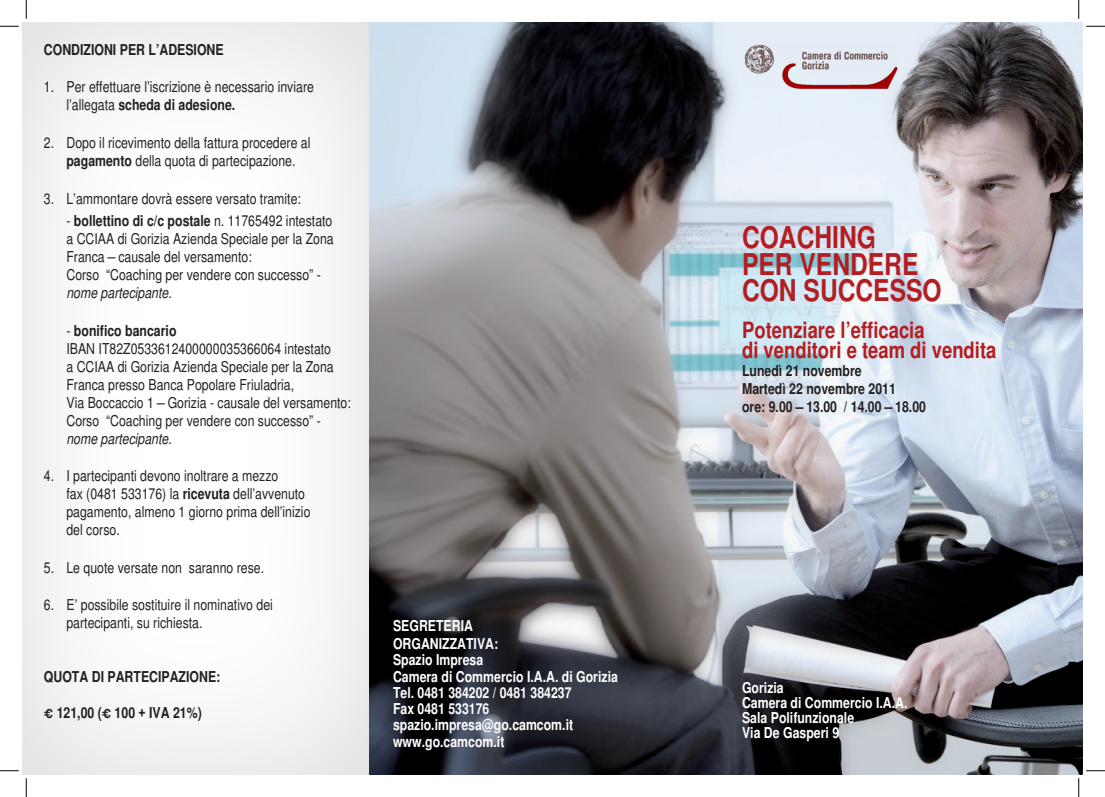
<style>
.page{position:relative;width:1105px;height:797px;background:#fff}
.page>*{position:absolute;margin:0;border:0;box-sizing:border-box;transform-origin:0 0}
.t1{font:700 condensed 30px/26.2px "Helvetica";color:#b21e22}
.t2{font:700 condensed 22.5px/20px "Helvetica";color:#b21e22}
.t3{font:condensed 15px/18px "Helvetica";color:#231f20}
.t4{font:700 condensed 15px/16.2px "Helvetica";color:#fff}
.t5{font:700 condensed 15px/18px "Helvetica";color:#231f20}
.s1{font-weight:700}
.s2{font-style:italic}
.s3{font-stretch:normal;font-size:12.5px}
</style>
<div class="page">
<img style="left:23px;top:23px;width:1059px;height:751px">
<img style="left:742px;top:44px;width:156px;height:45px">
<svg style="left:0;top:25px;width:19px;height:2px"></svg>
<svg style="left:1086px;top:25px;width:19px;height:2px"></svg>
<svg style="left:0;top:770px;width:19px;height:1px"></svg>
<svg style="left:1086px;top:770px;width:19px;height:1px"></svg>
<svg style="left:25px;top:0;width:2px;height:19px"></svg>
<svg style="left:25px;top:778px;width:2px;height:19px"></svg>
<svg style="left:1078px;top:0;width:1px;height:19px"></svg>
<svg style="left:1078px;top:778px;width:1px;height:19px"></svg>
<p class="t5" style="left:44px;top:41px;width:181px">CONDIZIONI PER L’ADESIONE</p>
<p class="t3" style="left:66px;top:78px;width:249px;text-indent:-22px">1. Per effettuare l’iscrizione è necessario inviare l’allegata <span class="s1">scheda di adesione.</span></p>
<p class="t3" style="left:44px;top:134px;width:268px;text-align:center">2. Dopo il ricevimento della fattura procedere al <span class="s1">pagamento</span> della quota di partecipazione.</p>
<p class="t3" style="left:44px;top:189px;width:258px">3. L’ammontare dovrà essere versato tramite:</p>
<p class="t3" style="left:66px;top:212px;width:269px">- <span class="s1">bollettino di c/c postale</span> n. 11765492 intestato a CCIAA di Gorizia Azienda Speciale per la Zona Franca – causale del versamento:<br>Corso “Coaching per vendere con successo” - <span class="s2">nome partecipante</span>.</p>
<p class="t3" style="left:66px;top:321px;width:286px">- <span class="s1">bonifico bancario<br></span>IBAN IT82Z0533612400000035366064 intestato<br>a CCIAA di Gorizia Azienda Speciale per la Zona Franca presso Banca Popolare Friuladria,<br>Via Boccaccio 1 – Gorizia - causale del versamento:<br>Corso “Coaching per vendere con successo” - <span class="s2">nome partecipante</span>.</p>
<p class="t3" style="left:66px;top:467px;width:246px;text-indent:-22px">4. I partecipanti devono inoltrare a mezzo<br>fax (0481 533176) la <span class="s1">ricevuta</span> dell’avvenuto pagamento, almeno 1 giorno prima dell’inizio del corso.</p>
<p class="t3" style="left:44px;top:558px;width:222px">5. Le quote versate non saranno rese.</p>
<p class="t3" style="left:66px;top:596px;width:208px;text-indent:-22px">6. E’ possibile sostituire il nominativo dei partecipanti, su richiesta.</p>
<p class="t5" style="left:44px;top:668px;width:178px">QUOTA DI PARTECIPAZIONE:</p>
<p class="t5" style="left:44px;top:704px;width:159px"><span class="s3">€</span> 121,00 (<span class="s3">€</span> 100 + IVA 21%)</p>
<p class="t4" style="left:393px;top:617px;width:107px;line-height:18px">SEGRETERIA<br>ORGANIZZATIVA:</p>
<p class="t4" style="left:393px;top:652px;width:226px">Spazio Impresa<br>Camera di Commercio I.A.A. di Gorizia<br>Tel. 0481 384202 / 0481 384237<br>Fax 0481 533176 spazio.impresa@go.camcom.it www.go.camcom.it</p>
<h1 class="t1" style="left:742px;top:224px;width:201px">COACHING<br>PER VENDERE<br>CON SUCCESSO</h1>
<h2 class="t2" style="left:742px;top:320px;width:256px">Potenziare l’efficacia<br>di venditori e team di vendita</h2>
<p class="t5" style="left:742px;top:362px;width:185px">Lunedì 21 novembre<br>Martedì 22 novembre 2011<br>ore: 9.00 – 13.00 / 14.00 – 18.00</p>
<p class="t4" style="left:742px;top:680px;width:167px;line-height:15px">Gorizia<br>Camera di Commercio I.A.A.<br>Sala Polifunzionale<br>Via De Gasperi 9</p>
</div>
